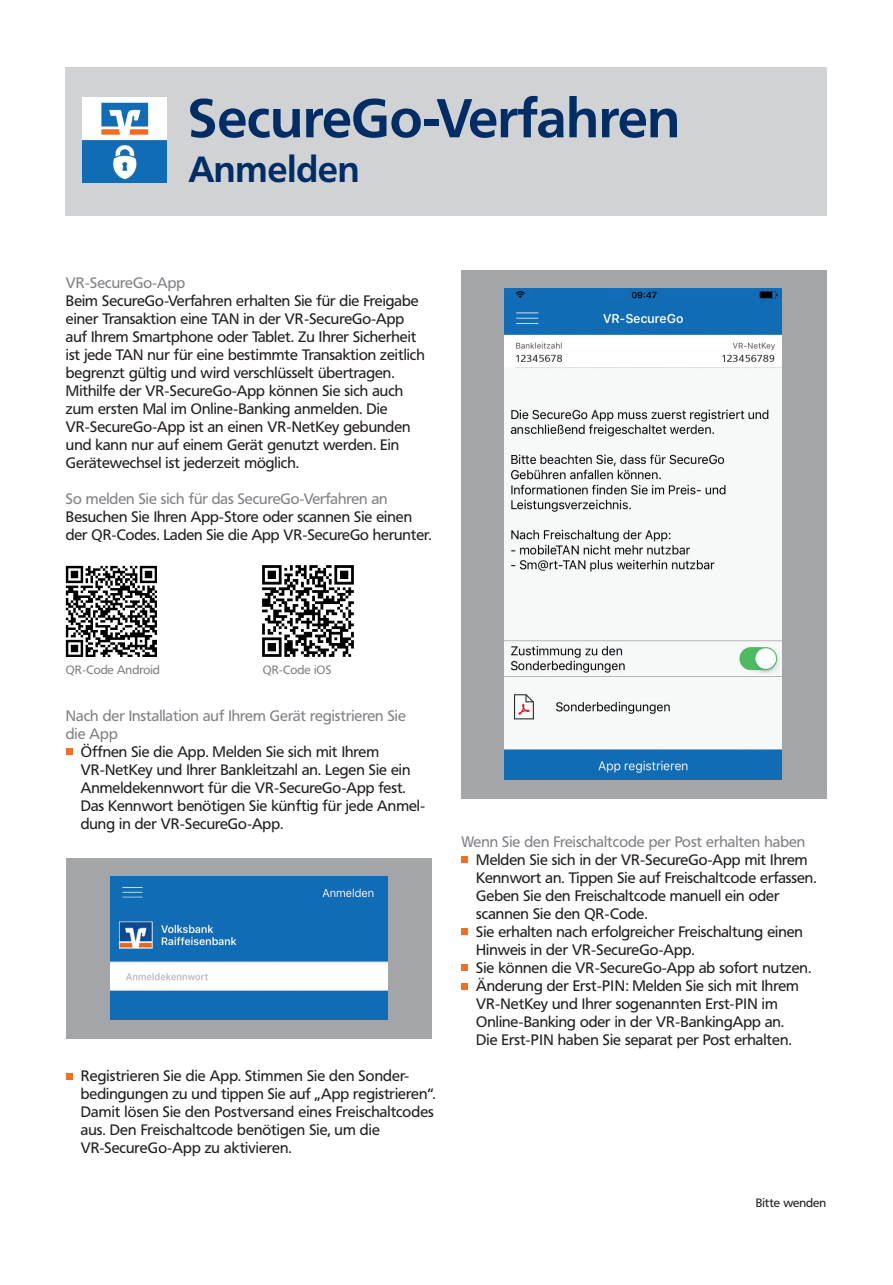
<style>
.page{position:relative;width:893px;height:1285px;background:#fff}
.page>*{position:absolute;margin:0;border:0;box-sizing:border-box;transform-origin:0 0}
.t1{font:700 54px "Frutiger VR";color:#002d66}
.t2{font:700 36px "Frutiger VR";color:#002d66}
.t3{font:15px/18px "Frutiger VR";color:#231f20}
.t4{font:15px/18px "Frutiger VR";color:#808285}
.t5{font:12px "Frutiger VR";color:#808285}
.t6{font:12px "Frutiger VR";color:#231f20}
</style>
<div class="page">
<div style="left:66px;top:67px;width:761px;height:148px;background:#d1d2d4"></div>
<div style="left:461px;top:856px;width:7px;height:6px;background:#f36e21"></div>
<div style="left:461px;top:928px;width:7px;height:6px;background:#f36e21"></div>
<div style="left:461px;top:964px;width:7px;height:6px;background:#f36e21"></div>
<div style="left:461px;top:982px;width:7px;height:6px;background:#f36e21"></div>
<svg style="left:66px;top:748px;width:6px;height:6px"></svg>
<svg style="left:66px;top:1073px;width:6px;height:5px"></svg>
<div style="left:66px;top:858px;width:366px;height:180px;background:#a4a5a9"></div>
<img style="left:110px;top:876px;width:277px;height:143px">
<img style="left:83px;top:98px;width:84px;height:84px">
<img style="left:66px;top:566px;width:90px;height:90px">
<img style="left:263px;top:566px;width:90px;height:90px">
<div style="left:461px;top:270px;width:366px;height:528px;background:#a4a5a9"></div>
<img style="left:504px;top:288px;width:278px;height:491px">
<h1 class="t1" style="left:188px;top:86px;width:493px">SecureGo-Verfahren</h1>
<h2 class="t2" style="left:188px;top:148px;width:172px">Anmelden</h2>
<p class="t4" style="left:66px;top:274px;width:121px">VR-SecureGo-App</p>
<p class="t3" style="left:66px;top:292px;width:360px">Beim SecureGo-Verfahren erhalten Sie für die Freigabe einer Transaktion eine TAN in der VR-SecureGo-App auf Ihrem Smartphone oder Tablet. Zu Ihrer Sicherheit ist jede TAN nur für eine bestimmte Transaktion zeitlich begrenzt gültig und wird verschlüsselt übertragen.<br>Mithilfe der VR-SecureGo-App können Sie sich auch zum ersten Mal im Online-Banking anmelden. Die VR-SecureGo-App ist an einen VR-NetKey gebunden und kann nur auf einem Gerät genutzt werden. Ein Gerätewechsel ist jederzeit möglich.</p>
<p class="t4" style="left:66px;top:490px;width:323px">So melden Sie sich für das SecureGo-Verfahren an</p>
<p class="t3" style="left:66px;top:508px;width:367px">Besuchen Sie Ihren App-Store oder scannen Sie einen der QR-Codes. Laden Sie die App VR-SecureGo herunter.</p>
<p class="t5" style="left:66px;top:663px;width:95px">QR-Code Android</p>
<p class="t5" style="left:263px;top:663px;width:70px">QR-Code iOS</p>
<p class="t4" style="left:66px;top:706px;width:341px">Nach der Installation auf Ihrem Gerät registrieren Sie die App</p>
<p class="t3" style="left:81px;top:742px;width:346px">Öffnen Sie die App. Melden Sie sich mit Ihrem VR-NetKey und Ihrer Bankleitzahl an. Legen Sie ein Anmeldekennwort für die VR-SecureGo-App fest.<br>Das Kennwort benötigen Sie künftig für jede Anmel&shy;dung in der VR-SecureGo-App.</p>
<p class="t3" style="left:81px;top:1066px;width:356px">Registrieren Sie die App. Stimmen Sie den Sonder&shy;bedingungen zu und tippen Sie auf „App registrieren“.<br>Damit lösen Sie den Postversand eines Freischaltcodes aus. Den Freischaltcode benötigen Sie, um die VR-SecureGo-App zu aktivieren.</p>
<p class="t4" style="left:461px;top:832px;width:345px">Wenn Sie den Freischaltcode per Post erhalten haben</p>
<p class="t3" style="left:476px;top:850px;width:342px">Melden Sie sich in der VR-SecureGo-App mit Ihrem Kennwort an. Tippen Sie auf Freischaltcode erfassen.<br>Geben Sie den Freischaltcode manuell ein oder scannen Sie den QR-Code.<br>Sie erhalten nach erfolgreicher Freischaltung einen Hinweis in der VR-SecureGo-App.<br>Sie können die VR-SecureGo-App ab sofort nutzen.<br>Änderung der Erst-PIN: Melden Sie sich mit Ihrem VR-NetKey und Ihrer sogenannten Erst-PIN im Online-Banking oder in der VR-BankingApp an.<br>Die Erst-PIN haben Sie separat per Post erhalten.</p>
<p class="t6" style="left:756px;top:1195px;width:72px">Bitte wenden</p>
</div>
